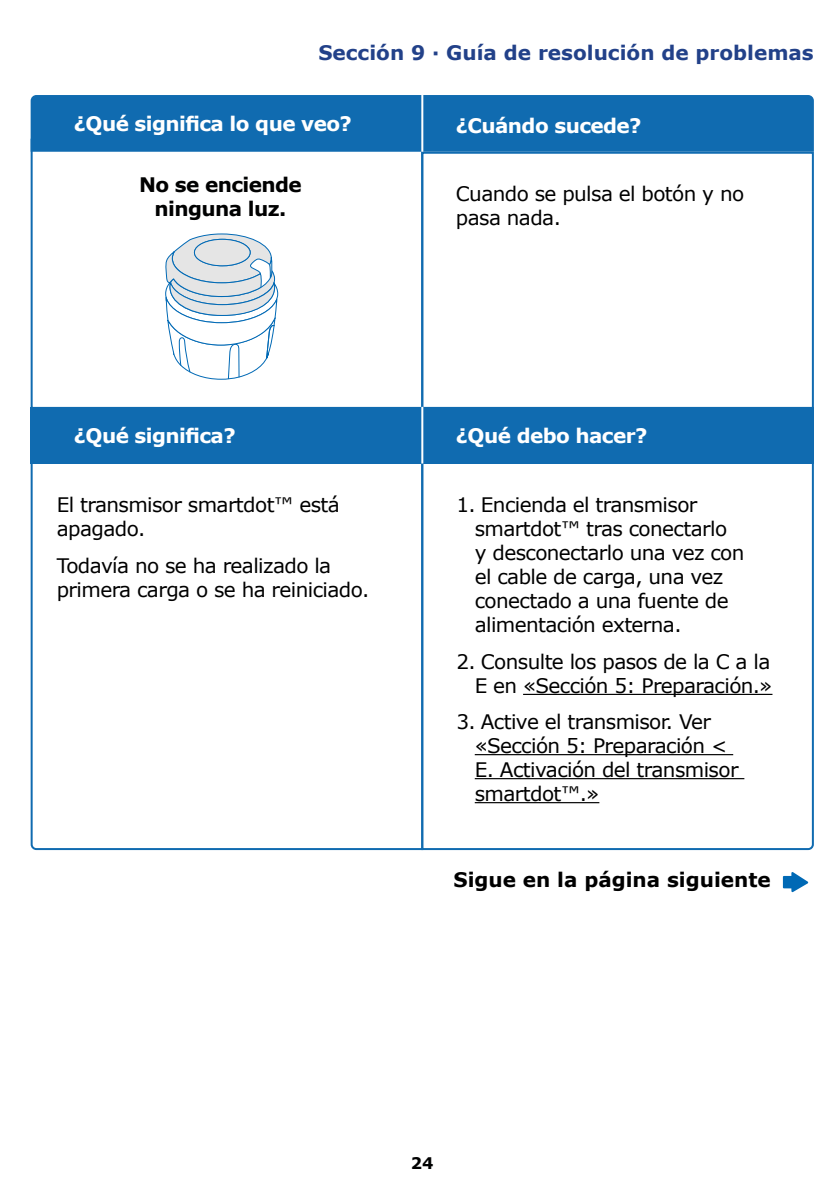
<style>
.page{position:relative;width:840px;height:1191px;background:#fff}
.page>*{position:absolute;margin:0;border:0;box-sizing:border-box;transform-origin:0 0}
.t1{font:20px/24px "Verdana";letter-spacing:-.03em;color:#000}
.t2{font:700 20px "Verdana";letter-spacing:-.03em;color:#fff}
.t3{font:700 20px "Verdana";color:#224189}
.t4{font:700 20px "Verdana";color:#000}
.t5{font:700 20px/24px "Verdana";letter-spacing:-.03em;color:#000101;text-align:center}
.t6{font:700 16px "Verdana";color:#000101}
</style>
<div class="page">
<div style="left:31px;top:407px;width:391px;height:56px;background:#106bb0"></div>
<div style="left:31px;top:95px;width:782px;height:57px;background:#106bb0"></div>
<div style="left:422px;top:407px;width:391px;height:56px;background:#106bb0"></div>
<div style="left:31px;top:139px;width:392px;height:270px;border:2px solid #106bb0"></div>
<svg style="left:30px;top:449px;width:390px;height:402px"></svg>
<div style="left:421px;top:152px;width:392px;height:257px;border:2px solid #106bb0"></div>
<svg style="left:420px;top:449px;width:394px;height:402px"></svg>
<svg style="left:165px;top:233px;width:113px;height:147px"></svg>
<hr style="left:421px;top:407px;width:2px;height:56px;background:#fff">
<hr style="left:421px;top:95px;width:2px;height:57px;background:#fff">
<hr style="left:523px;top:694px;width:249px;height:1px;background:#000">
<hr style="left:474px;top:754px;width:258px;height:1px;background:#000">
<hr style="left:474px;top:778px;width:270px;height:1px;background:#000">
<hr style="left:474px;top:802px;width:125px;height:1px;background:#000">
<svg style="left:782px;top:872px;width:25px;height:20px"></svg>
<p class="t3" style="left:318px;top:40px;width:496px">Sección 9 · Guía de resolución de problemas</p>
<p class="t2" style="left:74px;top:111px;width:279px">¿Qué significa lo que veo?</p>
<p class="t2" style="left:455px;top:113px;width:187px">¿Cuándo sucede?</p>
<p class="t5" style="left:139px;top:173px;width:164px">No se enciende ninguna luz.</p>
<p class="t1" style="left:455px;top:181px;width:290px">Cuando se pulsa el botón y no pasa nada.</p>
<p class="t2" style="left:74px;top:422px;width:163px">¿Qué significa?</p>
<p class="t2" style="left:455px;top:422px;width:193px">¿Qué debo hacer?</p>
<p class="t1" style="left:57px;top:493px;width:284px">El transmisor smartdot™ está apagado.</p>
<p class="t1" style="left:57px;top:554px;width:314px">Todavía no se ha realizado la primera carga o se ha reiniciado.</p>
<p class="t1" style="left:474px;top:493px;width:271px;text-indent:-18px">1. Encienda el transmisor smartdot™ tras conectarlo<br>y desconectarlo una vez con el cable de carga, una vez conectado a una fuente de alimentación externa.</p>
<p class="t1" style="left:456px;top:649px;width:317px;text-align:right">2. Consulte los pasos de la C a la<br>E en «Sección 5: Preparación.»</p>
<p class="t1" style="left:474px;top:710px;width:265px;text-indent:-18px">3. Active el transmisor. Ver «Sección 5: Preparación &lt;<br>E. Activación del transmisor smartdot™.»</p>
<p class="t4" style="left:453px;top:867px;width:319px">Sigue en la página siguiente</p>
<p class="t6" style="left:410px;top:1152px;width:24px">24</p>
</div>
